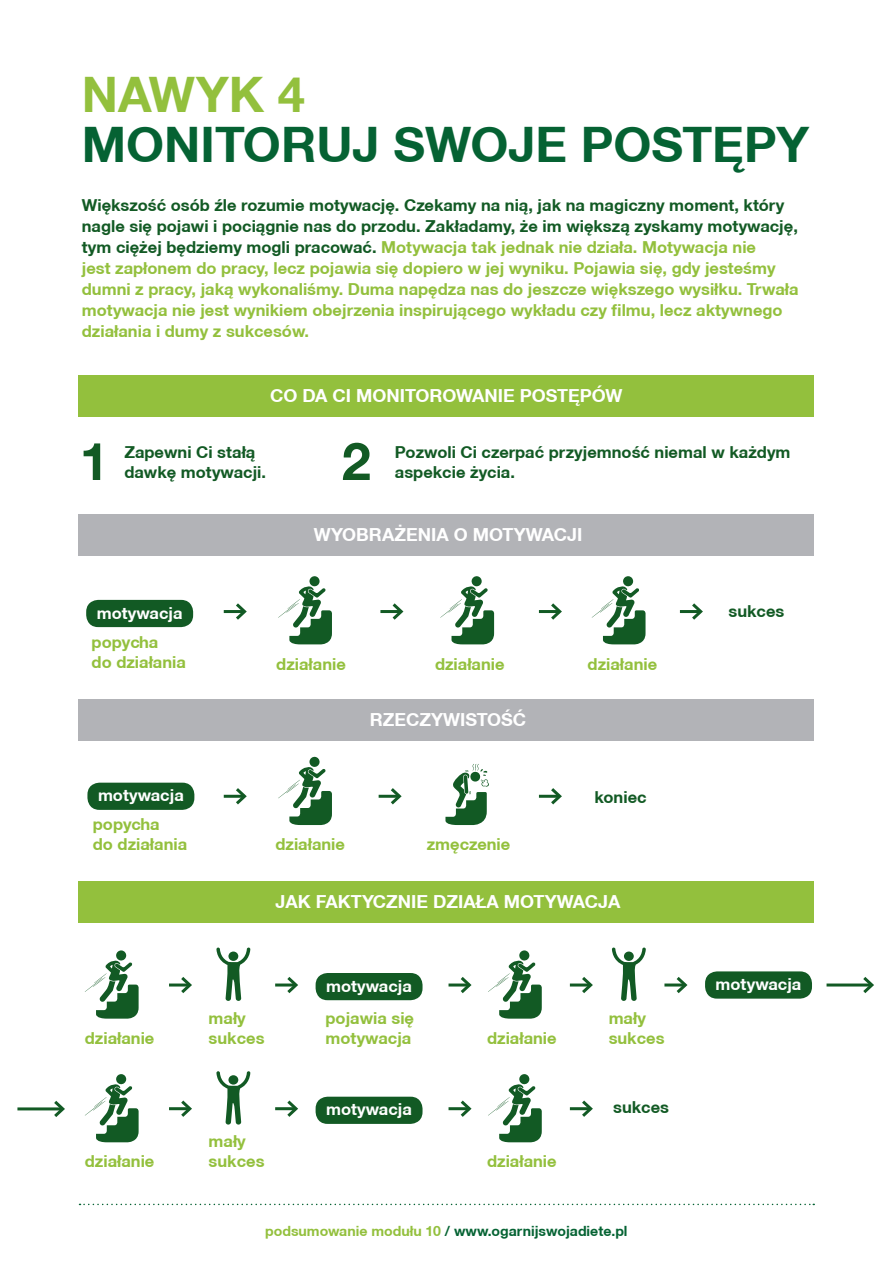
<style>
.page{position:relative;width:893px;height:1263px;background:#fff}
.page>*{position:absolute;margin:0;border:0;box-sizing:border-box;transform-origin:0 0}
.t1{font:700 52.2px "Helvetica Neue CE";color:#125a24}
.t2{font:700 48.9px "Helvetica Neue CE";color:#056233}
.t3{font:700 48.9px "Helvetica Neue CE";color:#93c03d}
.t4{font:700 18px "Helvetica Neue CE";color:#fff}
.t5{font:700 16.5px/21px "Helvetica Neue CE";color:#93c03d}
.t6{font:700 16.5px/19.8px "Helvetica Neue CE";color:#125a24}
.t7{font:700 16.5px "Helvetica Neue CE";color:#fff}
.t8{font:700 14.1px "Helvetica Neue CE";color:#056333}
.s1{color:#125a24}
.s2{color:#93c03d}
</style>
<div class="page">
<svg style="left:80px;top:1204px;width:734px;height:1px"></svg>
<div style="left:79px;top:882px;width:735px;height:41px;background:#93c03d"></div>
<div style="left:79px;top:514px;width:735px;height:42px;background:#b2b3b7"></div>
<div style="left:79px;top:699px;width:735px;height:41px;background:#b2b3b7"></div>
<div style="left:116px;top:950px;width:10px;height:11px;background:#125a24;border-radius:50%"></div>
<svg style="left:85px;top:960px;width:54px;height:59px"></svg>
<div style="left:116px;top:1074px;width:10px;height:10px;background:#125a24;border-radius:50%"></div>
<svg style="left:85px;top:1084px;width:54px;height:58px"></svg>
<svg style="left:309px;top:756px;width:11px;height:11px"></svg>
<svg style="left:278px;top:766px;width:54px;height:59px"></svg>
<svg style="left:309px;top:576px;width:11px;height:11px"></svg>
<svg style="left:278px;top:586px;width:54px;height:58px"></svg>
<div style="left:471px;top:576px;width:11px;height:11px;background:#125a24;border-radius:50%"></div>
<svg style="left:440px;top:586px;width:54px;height:58px"></svg>
<div style="left:623px;top:576px;width:10px;height:11px;background:#125a24;border-radius:50%"></div>
<svg style="left:592px;top:586px;width:53px;height:58px"></svg>
<div style="left:519px;top:950px;width:11px;height:11px;background:#125a24;border-radius:50%"></div>
<svg style="left:488px;top:960px;width:54px;height:59px"></svg>
<div style="left:519px;top:1074px;width:11px;height:10px;background:#125a24;border-radius:50%"></div>
<svg style="left:488px;top:1084px;width:54px;height:58px"></svg>
<hr style="left:169px;top:983px;width:21px;height:3px;background:#125a24">
<svg style="left:178px;top:977px;width:14px;height:17px"></svg>
<hr style="left:169px;top:1107px;width:21px;height:3px;background:#125a24">
<svg style="left:178px;top:1100px;width:14px;height:17px"></svg>
<hr style="left:224px;top:610px;width:21px;height:3px;background:#125a24">
<svg style="left:233px;top:603px;width:14px;height:17px"></svg>
<hr style="left:224px;top:795px;width:21px;height:3px;background:#125a24">
<svg style="left:233px;top:788px;width:14px;height:17px"></svg>
<hr style="left:379px;top:795px;width:20px;height:3px;background:#125a24">
<svg style="left:388px;top:788px;width:14px;height:17px"></svg>
<hr style="left:539px;top:795px;width:21px;height:3px;background:#125a24">
<svg style="left:548px;top:788px;width:14px;height:17px"></svg>
<hr style="left:380px;top:610px;width:21px;height:3px;background:#125a24">
<svg style="left:389px;top:603px;width:15px;height:17px"></svg>
<hr style="left:539px;top:610px;width:21px;height:3px;background:#125a24">
<svg style="left:548px;top:603px;width:14px;height:17px"></svg>
<hr style="left:680px;top:610px;width:21px;height:3px;background:#125a24">
<svg style="left:689px;top:603px;width:14px;height:17px"></svg>
<hr style="left:275px;top:983px;width:21px;height:3px;background:#125a24">
<svg style="left:284px;top:977px;width:14px;height:17px"></svg>
<hr style="left:275px;top:1107px;width:21px;height:3px;background:#125a24">
<svg style="left:284px;top:1100px;width:14px;height:17px"></svg>
<hr style="left:448px;top:983px;width:21px;height:3px;background:#125a24">
<svg style="left:457px;top:977px;width:15px;height:17px"></svg>
<hr style="left:448px;top:1107px;width:21px;height:3px;background:#125a24">
<svg style="left:457px;top:1100px;width:15px;height:17px"></svg>
<hr style="left:570px;top:983px;width:21px;height:3px;background:#125a24">
<svg style="left:579px;top:977px;width:14px;height:16px"></svg>
<hr style="left:570px;top:1107px;width:21px;height:3px;background:#125a24">
<svg style="left:579px;top:1100px;width:14px;height:17px"></svg>
<hr style="left:664px;top:983px;width:21px;height:3px;background:#125a24">
<svg style="left:673px;top:977px;width:15px;height:17px"></svg>
<hr style="left:826px;top:983px;width:46px;height:3px;background:#125a24">
<svg style="left:860px;top:977px;width:14px;height:17px"></svg>
<hr style="left:17px;top:1107px;width:46px;height:3px;background:#125a24">
<svg style="left:51px;top:1100px;width:14px;height:17px"></svg>
<div style="left:316px;top:973px;width:107px;height:27px;background:#125a24;border-radius:12px"></div>
<div style="left:316px;top:1097px;width:107px;height:27px;background:#125a24;border-radius:12px"></div>
<div style="left:705px;top:971px;width:107px;height:28px;background:#125a24;border-radius:12px"></div>
<div style="left:86px;top:600px;width:107px;height:27px;background:#125a24;border-radius:12px"></div>
<div style="left:87px;top:783px;width:107px;height:27px;background:#125a24;border-radius:12px"></div>
<svg style="left:216px;top:947px;width:34px;height:54px"></svg>
<svg style="left:216px;top:1071px;width:34px;height:54px"></svg>
<svg style="left:612px;top:947px;width:34px;height:54px"></svg>
<svg style="left:445px;top:764px;width:44px;height:61px"></svg>
<div style="left:79px;top:375px;width:735px;height:42px;background:#93c03d"></div>
<p class="t3" style="left:82px;top:64px;width:224px">NAWYK 4</p>
<p class="t2" style="left:82px;top:114px;width:729px">MONITORUJ SWOJE POSTĘPY</p>
<p class="t5" style="left:82px;top:194px;width:718px"><span class="s1">Większość osób źle rozumie motywację. Czekamy na nią, jak na magiczny moment, który nagle się pojawi i pociągnie nas do przodu. Zakładamy, że im większą zyskamy motywację, tym ciężej będziemy mogli pracować.</span> Motywacja tak jednak nie działa. Motywacja nie<br>jest zapłonem do pracy, lecz pojawia się dopiero w jej wyniku. Pojawia się, gdy jesteśmy dumni z pracy, jaką wykonaliśmy. Duma napędza nas do jeszcze większego wysiłku. Trwała motywacja nie jest wynikiem obejrzenia inspirującego wykładu czy filmu, lecz aktywnego działania i dumy z sukcesów.</p>
<p class="t4" style="left:270px;top:385px;width:354px">CO DA CI MONITOROWANIE POSTĘPÓW</p>
<p class="t1" style="left:80px;top:429px;width:31px">1</p>
<p class="t1" style="left:342px;top:429px;width:31px">2</p>
<p class="t6" style="left:124px;top:442px;width:143px">Zapewni Ci stałą dawkę motywacji.</p>
<p class="t6" style="left:395px;top:442px;width:397px">Pozwoli Ci czerpać przyjemność niemal w każdym aspekcie życia.</p>
<p class="t7" style="left:97px;top:602px;width:87px">motywacja</p>
<p class="t5" style="left:92px;top:632px;width:68px">popycha</p>
<p class="t5" style="left:92px;top:652px;width:96px">do działania</p>
<p class="t7" style="left:98px;top:785px;width:87px">motywacja</p>
<p class="t5" style="left:93px;top:814px;width:68px">popycha</p>
<p class="t5" style="left:93px;top:834px;width:96px">do działania</p>
<p class="t4" style="left:314px;top:524px;width:270px">WYOBRAŻENIA O MOTYWACJI</p>
<p class="t5" style="left:276px;top:654px;width:71px">działanie</p>
<p class="t5" style="left:435px;top:654px;width:71px">działanie</p>
<p class="t5" style="left:588px;top:654px;width:71px">działanie</p>
<p class="t4" style="left:370px;top:708px;width:158px">RZECZYWISTOŚĆ</p>
<p class="t5" style="left:275px;top:834px;width:71px">działanie</p>
<p class="t5" style="left:427px;top:834px;width:85px">zmęczenie</p>
<p class="t6" style="left:594px;top:787px;width:54px">koniec</p>
<p class="t4" style="left:275px;top:891px;width:347px">JAK FAKTYCZNIE DZIAŁA MOTYWACJA</p>
<p class="t5" style="left:85px;top:1027px;width:71px">działanie</p>
<p class="t5" style="left:85px;top:1151px;width:71px">działanie</p>
<p class="t5" style="left:209px;top:1008px;width:57px;line-height:19.8px">mały sukces</p>
<p class="t5" style="left:209px;top:1132px;width:57px;line-height:19.8px">mały sukces</p>
<p class="t7" style="left:326px;top:976px;width:87px">motywacja</p>
<p class="t5" style="left:326px;top:1007px;width:90px">pojawia się</p>
<p class="t5" style="left:326px;top:1027px;width:87px">motywacja</p>
<p class="t7" style="left:326px;top:1099px;width:87px">motywacja</p>
<p class="t5" style="left:487px;top:1027px;width:71px">działanie</p>
<p class="t5" style="left:487px;top:1151px;width:71px">działanie</p>
<p class="t5" style="left:609px;top:1008px;width:57px;line-height:19.8px">mały sukces</p>
<p class="t6" style="left:613px;top:1098px;width:57px">sukces</p>
<p class="t8" style="left:265px;top:1222px;width:364px"><span class="s2">podsumowanie modułu 10</span> / www.ogarnijswojadiete.pl</p>
<p class="t6" style="left:728px;top:601px;width:57px">sukces</p>
<p class="t7" style="left:716px;top:974px;width:87px">motywacja</p>
</div>
